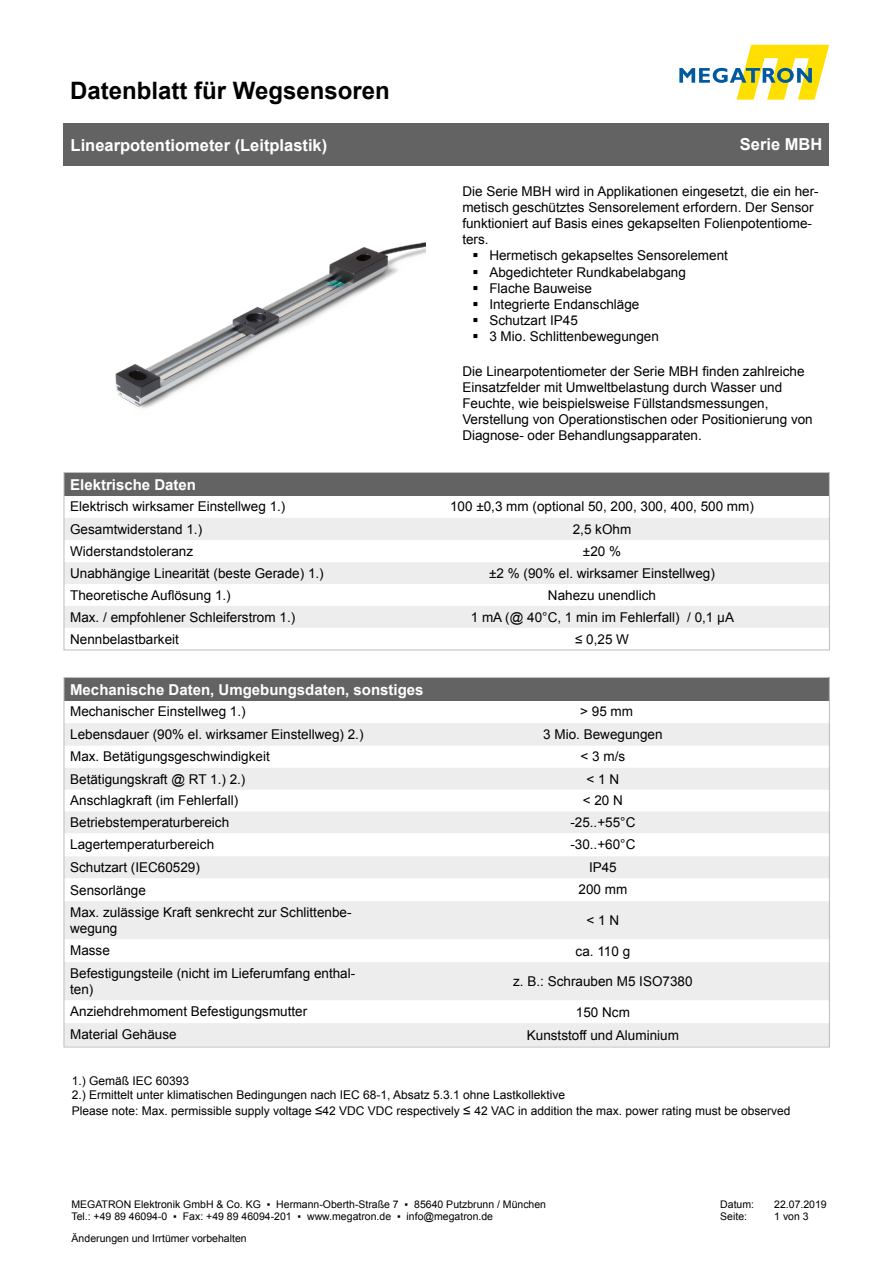
<style>
.page{position:relative;width:893px;height:1263px;background:#fff}
.page>*{position:absolute;margin:0;border:0;box-sizing:border-box;transform-origin:0 0}
.t1{font:700 24px "Arial";color:#000}
.t2{font:700 16.5px "Arial";color:#fff}
.t3{font:700 15px "Arial";color:#fff}
.t4{font:13.5px/16.2px "Arial";color:#000}
.t5{font:12px/16.2px "Arial";color:#000}
.t6{font:10.5px "Arial";color:#000}
.s1{font-size:13.5px}
</style>
<div class="page">
<div style="left:64px;top:123px;width:765px;height:43px;background:#646363"></div>
<svg style="left:679px;top:45px;width:150px;height:55px"></svg>
<img style="left:115px;top:242px;width:310px;height:166px">
<div style="left:64px;top:473px;width:765px;height:23px;background:#646363"></div>
<svg style="left:66px;top:518px;width:762px;height:110px;fill:#ededed"></svg>
<div style="left:64px;top:472px;width:766px;height:178px;border:1px solid #bcbcbc"></div>
<div style="left:64px;top:678px;width:766px;height:22px;background:#646363"></div>
<svg style="left:66px;top:723px;width:762px;height:322px;fill:#ededed"></svg>
<h1 class="t1" style="left:70px;top:74px;width:321px">Datenblatt für Wegsensoren</h1>
<p class="t2" style="left:71px;top:134px;width:258px">Linearpotentiometer (Leitplastik)</p>
<p class="t2" style="left:740px;top:133px;width:84px">Serie MBH</p>
<p class="t4" style="left:462px;top:183px;width:358px">Die Serie MBH wird in Applikationen eingesetzt, die ein her&shy;metisch geschütztes Sensorelement erfordern. Der Sensor funktioniert auf Basis eines gekapselten Folienpotentiome&shy;ters.</p>
<p class="t4" style="left:489px;top:248px;width:240px">Hermetisch gekapseltes Sensorelement</p>
<p class="t4" style="left:489px;top:264px;width:198px">Abgedichteter Rundkabelabgang</p>
<p class="t4" style="left:489px;top:280px;width:104px">Flache Bauweise</p>
<p class="t4" style="left:489px;top:296px;width:152px">Integrierte Endanschläge</p>
<p class="t4" style="left:489px;top:312px;width:90px">Schutzart IP45</p>
<p class="t4" style="left:489px;top:329px;width:171px">3 Mio. Schlittenbewegungen</p>
<p class="t4" style="left:462px;top:363px;width:352px">Die Linearpotentiometer der Serie MBH finden zahlreiche Einsatzfelder mit Umweltbelastung durch Wasser und Feuchte, wie beispielsweise Füllstandsmessungen, Verstellung von Operationstischen oder Positionierung von Diagnose- oder Behandlungsapparaten.</p>
<p class="t3" style="left:70px;top:474px;width:127px">Elektrische Daten</p>
<p class="t4" style="left:70px;top:499px;width:217px">Elektrisch wirksamer Einstellweg 1.)</p>
<p class="t4" style="left:450px;top:499px;width:305px">100 ±0,3 mm (optional 50, 200, 300, 400, 500 mm)</p>
<p class="t4" style="left:70px;top:521px;width:134px">Gesamtwiderstand 1.)</p>
<p class="t4" style="left:573px;top:521px;width:60px">2,5 kOhm</p>
<p class="t4" style="left:70px;top:543px;width:125px">Widerstandstoleranz</p>
<p class="t4" style="left:583px;top:543px;width:40px">±20 %</p>
<p class="t4" style="left:70px;top:565px;width:255px">Unabhängige Linearität (beste Gerade) 1.)</p>
<p class="t4" style="left:489px;top:565px;width:227px">±2 % (90% el. wirksamer Einstellweg)</p>
<p class="t4" style="left:70px;top:587px;width:162px">Theoretische Auflösung 1.)</p>
<p class="t4" style="left:548px;top:587px;width:110px">Nahezu unendlich</p>
<p class="t4" style="left:70px;top:609px;width:227px">Max. / empfohlener Schleiferstrom 1.)</p>
<p class="t4" style="left:471px;top:609px;width:265px">1 mA (@ 40°C, 1 min im Fehlerfall) / 0,1 µA</p>
<p class="t4" style="left:70px;top:631px;width:110px">Nennbelastbarkeit</p>
<p class="t4" style="left:575px;top:631px;width:55px">≤ 0,25 W</p>
<p class="t3" style="left:70px;top:679px;width:355px">Mechanische Daten, Umgebungsdaten, sonstiges</p>
<p class="t4" style="left:70px;top:704px;width:177px">Mechanischer Einstellweg 1.)</p>
<p class="t4" style="left:580px;top:704px;width:54px">&gt; 95 mm</p>
<p class="t4" style="left:70px;top:726px;width:295px">Lebensdauer (90% el. wirksamer Einstellweg) 2.)</p>
<p class="t4" style="left:543px;top:726px;width:121px">3 Mio. Bewegungen</p>
<p class="t4" style="left:70px;top:749px;width:201px">Max. Betätigungsgeschwindigkeit</p>
<p class="t4" style="left:581px;top:749px;width:46px">&lt; 3 m/s</p>
<p class="t4" style="left:70px;top:771px;width:177px">Betätigungskraft @ RT 1.) 2.)</p>
<p class="t4" style="left:587px;top:771px;width:34px">&lt; 1 N</p>
<p class="t4" style="left:70px;top:793px;width:170px">Anschlagkraft (im Fehlerfall)</p>
<p class="t4" style="left:583px;top:793px;width:42px">&lt; 20 N</p>
<p class="t4" style="left:70px;top:815px;width:161px">Betriebstemperaturbereich</p>
<p class="t4" style="left:570px;top:815px;width:67px">-25..+55°C</p>
<p class="t4" style="left:70px;top:836px;width:146px">Lagertemperaturbereich</p>
<p class="t4" style="left:570px;top:836px;width:67px">-30..+60°C</p>
<p class="t4" style="left:70px;top:859px;width:131px">Schutzart (IEC60529)</p>
<p class="t4" style="left:589px;top:859px;width:29px">IP45</p>
<p class="t4" style="left:70px;top:882px;width:77px">Sensorlänge</p>
<p class="t4" style="left:578px;top:881px;width:50px">200 mm</p>
<p class="t4" style="left:70px;top:904px;width:283px">Max. zulässige Kraft senkrecht zur Schlittenbe&shy;wegung</p>
<p class="t4" style="left:587px;top:912px;width:34px">&lt; 1 N</p>
<p class="t4" style="left:70px;top:942px;width:41px">Masse</p>
<p class="t4" style="left:576px;top:943px;width:56px">ca. 110 g</p>
<p class="t4" style="left:70px;top:965px;width:287px">Befestigungsteile (nicht im Lieferumfang enthal&shy;ten)</p>
<p class="t4" style="left:513px;top:973px;width:181px">z. B.: Schrauben M5 ISO7380</p>
<p class="t4" style="left:70px;top:1003px;width:239px">Anziehdrehmoment Befestigungsmutter</p>
<p class="t4" style="left:576px;top:1004px;width:56px">150 Ncm</p>
<p class="t4" style="left:70px;top:1026px;width:108px">Material Gehäuse</p>
<p class="t4" style="left:527px;top:1027px;width:154px">Kunststoff und Aluminium</p>
<p class="t5" style="left:72px;top:1072px;width:119px">1.) Gemäß IEC 60393</p>
<p class="t5" style="left:72px;top:1087px;width:720px">2.) Ermittelt unter klimatischen Bedingungen nach IEC 68-1, Absatz 5.3.1 ohne Lastkollektive<br>Please note: Max. permissible supply voltage <span class="s1">≤</span>42 VDC VDC respectively <span class="s1">≤</span> 42 VAC in addition the max. power rating must be observed</p>
<p class="t6" style="left:71px;top:1197px;width:476px">MEGATRON Elektronik GmbH &amp; Co. KG ▪ Hermann-Oberth-Straße 7 ▪ 85640 Putzbrunn / München</p>
<p class="t6" style="left:71px;top:1210px;width:423px">Tel.: +49 89 46094-0 ▪ Fax: +49 89 46094-201 ▪ www.megatron.de ▪ info@megatron.de</p>
<p class="t6" style="left:72px;top:1231px;width:177px">Änderungen und Irrtümer vorbehalten</p>
<p class="t6" style="left:720px;top:1197px;width:35px">Datum:</p>
<p class="t6" style="left:774px;top:1197px;width:54px">22.07.2019</p>
<p class="t6" style="left:720px;top:1210px;width:28px">Seite:</p>
<p class="t6" style="left:774px;top:1210px;width:36px">1 von 3</p>
</div>
